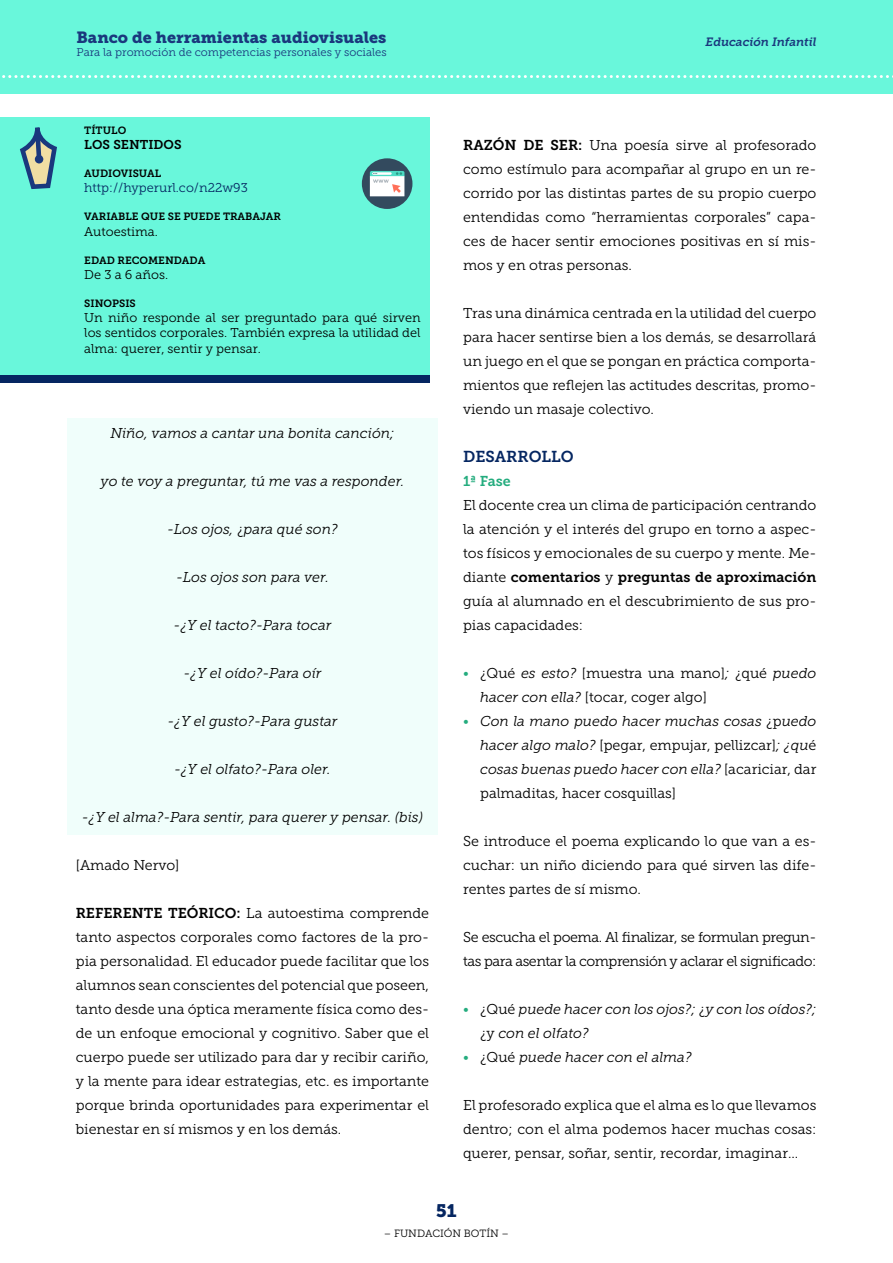
<style>
.page{position:relative;width:893px;height:1263px;background:#fff}
.page>*{position:absolute;margin:0;border:0;box-sizing:border-box;transform-origin:0 0}
.t1{font:18px "Museo Slab 900";color:#052661}
.t2{font:16.2px "Museo Slab 900";color:#1a387d}
.t3{font:15.75px "Museo Slab 700";color:#052661}
.t4{font:14.25px/24px "Museo Slab 300";color:#000;text-align:justify}
.t5{font:italic 14.25px/24px "Museo Slab 300";color:#000;text-align:justify}
.t6{font:14.25px/24px "Museo Slab 300";letter-spacing:-.03em;color:#000}
.t7{font:14.25px "Museo Slab 700";color:#000}
.t8{font:14.25px "Museo Slab 700";color:#24ac7e}
.t9{font:12.75px/15.3px "Museo Slab 300";color:#000;text-align:justify}
.t10{font:12.75px "Museo Slab 300";color:#052661}
.t11{font:12.75px "Museo Slab 700";color:#000}
.t12{font:italic 12px "Museo Slab 700";letter-spacing:-.005em;color:#1a387d}
.t13{font:11.25px "Museo Slab 300";color:#1a387d}
.t14{font:10.5px "Museo Slab 700";color:#000}
.t15{font:10.5px "Museo Slab 300";color:#000}
.s1{font-style:normal}
.s2{font-family:"Museo Slab 700"}
.s3{font-family:"Museo Slab 300"}
.s4{color:#24ac7e}
.s5{font-style:italic}
.s6{font-style:normal;color:#24ac7e}
</style>
<div class="page">
<div style="left:0;top:117px;width:429px;height:262px;background:#69f7db"></div>
<div style="left:0;top:375px;width:429px;height:8px;background:#052661"></div>
<div style="left:0;top:0;width:893px;height:94px;background:#69f7db"></div>
<svg style="left:2px;top:75px;width:891px;height:3px"></svg>
<div style="left:67px;top:419px;width:371px;height:31px;background:#f0fefb"></div>
<div style="left:67px;top:443px;width:371px;height:31px;background:#f0fefb"></div>
<div style="left:67px;top:467px;width:371px;height:31px;background:#f0fefb"></div>
<div style="left:67px;top:491px;width:371px;height:31px;background:#f0fefb"></div>
<div style="left:67px;top:515px;width:371px;height:31px;background:#f0fefb"></div>
<div style="left:67px;top:539px;width:371px;height:31px;background:#f0fefb"></div>
<div style="left:67px;top:563px;width:371px;height:31px;background:#f0fefb"></div>
<div style="left:67px;top:587px;width:371px;height:31px;background:#f0fefb"></div>
<div style="left:67px;top:611px;width:371px;height:31px;background:#f0fefb"></div>
<div style="left:67px;top:635px;width:371px;height:31px;background:#f0fefb"></div>
<div style="left:67px;top:659px;width:371px;height:31px;background:#f0fefb"></div>
<div style="left:67px;top:683px;width:371px;height:31px;background:#f0fefb"></div>
<div style="left:67px;top:707px;width:371px;height:31px;background:#f0fefb"></div>
<div style="left:67px;top:731px;width:371px;height:31px;background:#f0fefb"></div>
<div style="left:67px;top:755px;width:371px;height:31px;background:#f0fefb"></div>
<div style="left:67px;top:779px;width:371px;height:31px;background:#f0fefb"></div>
<div style="left:67px;top:803px;width:371px;height:31px;background:#f0fefb"></div>
<svg style="left:20px;top:127px;width:37px;height:62px"></svg>
<div style="left:35px;top:155px;width:8px;height:9px;background:#1a387d;border-radius:50%"></div>
<div style="left:362px;top:158px;width:50px;height:51px;background:#334a5e;border-radius:50%"></div>
<svg style="left:370px;top:171px;width:34px;height:25px"></svg>
<p class="t2" style="left:77px;top:28px;width:311px">Banco de herramientas audiovisuales</p>
<p class="t13" style="left:77px;top:46px;width:312px">Para la promoción de competencias personales y sociales</p>
<p class="t14" style="left:84px;top:124px;width:43px">TÍTULO</p>
<p class="t11" style="left:84px;top:138px;width:99px">LOS SENTIDOS</p>
<p class="t14" style="left:84px;top:167px;width:78px">AUDIOVISUAL</p>
<p class="t10" style="left:84px;top:181px;width:165px">http://hyperurl.co/n22w93</p>
<p class="t14" style="left:84px;top:211px;width:198px">VARIABLE QUE SE PUEDE TRABAJAR</p>
<p class="t9" style="left:84px;top:224px;width:75px">Autoestima.</p>
<p class="t14" style="left:84px;top:254px;width:123px">EDAD RECOMENDADA</p>
<p class="t9" style="left:84px;top:267px;width:85px">De 3 a 6 años.</p>
<p class="t14" style="left:84px;top:297px;width:53px">SINOPSIS</p>
<p class="t9" style="left:84px;top:310px;width:338px">Un niño responde al ser preguntado para qué sirven los sentidos corporales. También expresa la utilidad del alma: querer, sentir y pensar.</p>
<p class="t5" style="left:110px;top:421px;width:286px">Niño, vamos a cantar una bonita canción;</p>
<p class="t5" style="left:101px;top:469px;width:305px">yo te voy a preguntar, tú me vas a responder.</p>
<p class="t5" style="left:167px;top:517px;width:172px">-Los ojos, <span class="s1">¿</span>para qué son?</p>
<p class="t5" style="left:176px;top:565px;width:154px">-Los ojos son para ver.</p>
<p class="t5" style="left:174px;top:613px;width:159px">-¿Y el tacto?-Para tocar</p>
<p class="t5" style="left:184px;top:661px;width:139px">-¿Y el oído?-Para oír</p>
<p class="t5" style="left:168px;top:709px;width:171px">-¿Y el gusto?-Para gustar</p>
<p class="t5" style="left:174px;top:757px;width:158px">-¿Y el olfato?-Para oler.</p>
<p class="t5" style="left:82px;top:805px;width:343px">-¿Y el alma?-Para sentir, para querer y pensar. (bis)</p>
<p class="t4" style="left:76px;top:853px;width:105px">[Amado Nervo]</p>
<p class="t4" style="left:76px;top:901px;width:355px"><span class="s2">REFERENTE TEÓRICO:</span> La autoestima comprende tanto aspectos corporales como factores de la pro&shy;pia personalidad. El educador puede facilitar que los alumnos sean conscientes del potencial que poseen, tanto desde una óptica meramente física como des&shy;de un enfoque emocional y cognitivo. Saber que el cuerpo puede ser utilizado para dar y recibir cariño, y la mente para idear estrategias, etc. es importante porque brinda oportunidades para experimentar el bienestar en sí mismos y en los demás.</p>
<p class="t12" style="left:706px;top:35px;width:112px">Educación Infantil</p>
<p class="t4" style="left:463px;top:133px;width:355px"><span class="s2">RAZÓN DE SER:</span> Una poesía sirve al profesorado como estímulo para acompañar al grupo en un re&shy;corrido por las distintas partes de su propio cuerpo entendidas como “herramientas corporales” capa&shy;ces de hacer sentir emociones positivas en sí mis&shy;mos y en otras personas.</p>
<p class="t4" style="left:463px;top:301px;width:355px">Tras una dinámica centrada en la utilidad del cuerpo para hacer sentirse bien a los demás, se desarrollará un juego en el que se pongan en práctica comporta&shy;mientos que reflejen las actitudes descritas, promo&shy;viendo un masaje colectivo.</p>
<p class="t3" style="left:463px;top:448px;width:112px">DESARROLLO</p>
<p class="t8" style="left:463px;top:473px;width:49px">1ª Fase</p>
<p class="t4" style="left:463px;top:493px;width:355px">El docente crea un clima de participación centrando la atención y el interés del grupo en torno a aspec&shy;tos físicos y emocionales de su cuerpo y mente. Me-</p>
<p class="t7" style="left:463px;top:569px;width:355px"><span class="s3">diante</span> comentarios <span class="s3">y</span> preguntas de aproximación</p>
<p class="t4" style="left:463px;top:589px;width:355px">guía al alumnado en el descubrimiento de sus pro&shy;pias capacidades:</p>
<p class="t4" style="left:480px;top:661px;width:338px;text-indent:-17px"><span class="s4">•</span> ¿Qué <span class="s5">es esto?</span> [muestra una mano]<span class="s5">;</span> ¿qué <span class="s5">puedo hacer con ella?</span> [tocar, coger algo]</p>
<p class="t5" style="left:480px;top:709px;width:338px;text-indent:-17px"><span class="s6">•</span> Con la mano puedo hacer muchas cosas <span class="s1">¿p</span>uedo hacer algo malo? <span class="s1">[pegar, empujar, pellizcar]</span>; ¿qu<span class="s1">é </span>cosas buenas puedo hacer con ella? <span class="s1">[acariciar, dar palmaditas, hacer cosquillas]</span></p>
<p class="t4" style="left:463px;top:829px;width:355px">Se introduce el poema explicando lo que van a es&shy;cuchar: un niño diciendo para qué sirven las dife&shy;rentes partes de sí mismo.</p>
<p class="t6" style="left:463px;top:925px;width:355px">Se escucha el poema. Al finalizar, se formulan pregun&shy;tas para asentar la comprensión y aclarar el significado:</p>
<p class="t5" style="left:480px;top:997px;width:338px;text-indent:-17px"><span class="s6">•</span> <span class="s1">¿Qué</span> puede hacer con los ojos?; <span class="s1">¿</span>y con los oídos?; <span class="s1">¿y</span> con el olfato?</p>
<p class="t5" style="left:463px;top:1045px;width:230px"><span class="s6">•</span> <span class="s1">¿Qué</span> puede hacer con el alma?</p>
<p class="t4" style="left:463px;top:1093px;width:355px">El profesorado explica que el alma es lo que llevamos dentro; con el alma podemos hacer muchas cosas: querer, pensar, soñar, sentir, recordar, imaginar...</p>
<p class="t1" style="left:436px;top:1201px;width:22px">51</p>
<p class="t15" style="left:384px;top:1227px;width:127px">– FUNDACIÓN BOTÍN –</p>
</div>
